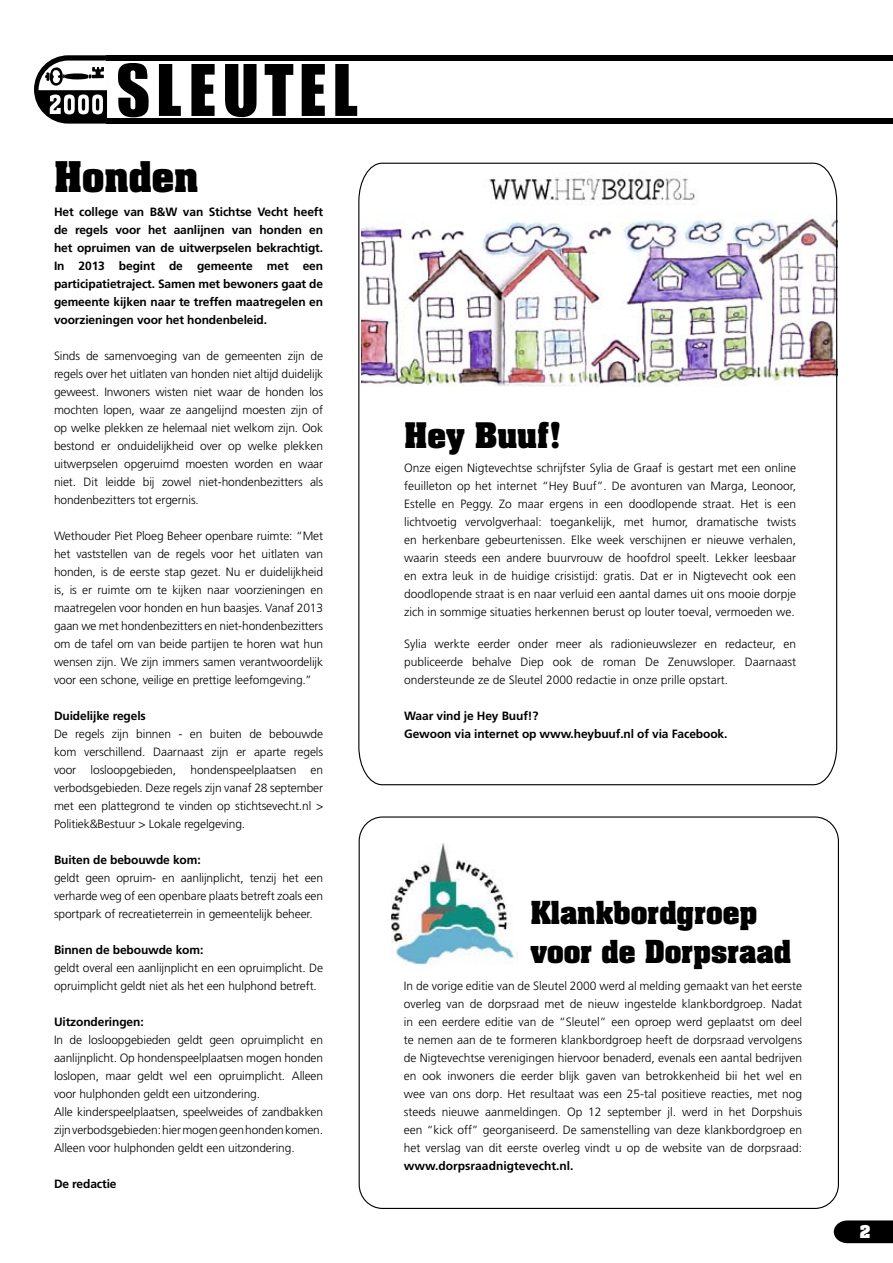
<style>
.page{position:relative;width:893px;height:1263px;background:#fff}
.page>*{position:absolute;margin:0;border:0;box-sizing:border-box;transform-origin:0 0}
.t1{font:700 36px "Aachen";color:#000}
.t2{font:700 30px "Aachen";color:#000}
.t3{font:700 27px/39px "Aachen";color:#000}
.t4{font:700 15px "Aachen";color:#fff}
.t5{font:300 12px/18px "Frutiger";letter-spacing:-.01em;color:#000;text-align:justify}
.t6{font:700 12px/18px "Frutiger CE";letter-spacing:-.01em;color:#000}
</style>
<div class="page">
<svg style="left:34px;top:55px;width:73px;height:69px"></svg>
<svg style="left:118px;top:63px;width:31px;height:55px"></svg>
<svg style="left:159px;top:64px;width:22px;height:52px"></svg>
<svg style="left:191px;top:64px;width:24px;height:52px"></svg>
<svg style="left:225px;top:64px;width:32px;height:54px"></svg>
<svg style="left:265px;top:64px;width:28px;height:52px"></svg>
<svg style="left:302px;top:64px;width:23px;height:52px"></svg>
<svg style="left:335px;top:64px;width:22px;height:52px"></svg>
<div style="left:107px;top:118px;width:786px;height:6px;background:#000"></div>
<div style="left:107px;top:55px;width:786px;height:6px;background:#000"></div>
<svg style="left:834px;top:1220px;width:59px;height:23px"></svg>
<svg style="left:358px;top:162px;width:480px;height:624px"></svg>
<img style="left:391px;top:844px;width:126px;height:121px">
<h1 class="t1" style="left:54px;top:151px;width:146px">Honden</h1>
<p class="t6" style="left:54px;top:203px;width:271px;text-align:justify">Het college van B&amp;W van Stichtse Vecht heeft de regels voor het aanlijnen van honden en het opruimen van de uitwerpselen bekrachtigt.<br>In 2013 begint de gemeente met een participatietraject. Samen met bewoners gaat de gemeente kijken naar te treffen maatregelen en voorzieningen voor het hondenbeleid.</p>
<p class="t5" style="left:54px;top:347px;width:271px">Sinds de samenvoeging van de gemeenten zijn de regels over het uitlaten van honden niet altijd duidelijk geweest. Inwoners wisten niet waar de honden los mochten lopen, waar ze aangelijnd moesten zijn of op welke plekken ze helemaal niet welkom zijn. Ook bestond er onduidelijkheid over op welke plekken uitwerpselen opgeruimd moesten worden en waar niet. Dit leidde bij zowel niet-hondenbezitters als hondenbezitters tot ergernis.</p>
<p class="t5" style="left:54px;top:527px;width:271px">Wethouder Piet Ploeg Beheer openbare ruimte: “Met het vaststellen van de regels voor het uitlaten van honden, is de eerste stap gezet. Nu er duidelijkheid is, is er ruimte om te kijken naar voorzieningen en maatregelen voor honden en hun baasjes. Vanaf 2013 gaan we met hondenbezitters en niet-hondenbezitters om de tafel om van beide partijen te horen wat hun wensen zijn. We zijn immers samen verantwoordelijk voor een schone, veilige en prettige leefomgeving.’’</p>
<p class="t6" style="left:54px;top:707px;width:93px">Duidelijke regels</p>
<p class="t5" style="left:54px;top:725px;width:271px">De regels zijn binnen - en buiten de bebouwde kom verschillend. Daarnaast zijn er aparte regels voor losloopgebieden, hondenspeelplaatsen en verbodsgebieden. Deze regels zijn vanaf 28 september met een plattegrond te vinden op stichtsevecht.nl &gt; Politiek&amp;Bestuur &gt; Lokale regelgeving.</p>
<p class="t6" style="left:54px;top:851px;width:148px">Buiten de bebouwde kom:</p>
<p class="t5" style="left:54px;top:869px;width:271px">geldt geen opruim- en aanlijnplicht, tenzij het een verharde weg of een openbare plaats betreft zoals een sportpark of recreatieterrein in gemeentelijk beheer.</p>
<p class="t6" style="left:54px;top:941px;width:151px">Binnen de bebouwde kom:</p>
<p class="t5" style="left:54px;top:959px;width:271px">geldt overal een aanlijnplicht en een opruimplicht. De opruimplicht geldt niet als het een hulphond betreft.</p>
<p class="t6" style="left:54px;top:1013px;width:91px">Uitzonderingen:</p>
<p class="t5" style="left:54px;top:1031px;width:271px;text-align:left">In de losloopgebieden geldt geen opruimplicht en aanlijnplicht. Op hondenspeelplaatsen mogen honden loslopen, maar geldt wel een opruimplicht. Alleen voor hulphonden geldt een uitzondering.<br>Alle kinderspeelplaatsen, speelweides of zandbakken zijn verbodsgebieden: hier mogen geen honden komen.<br>Alleen voor hulphonden geldt een uitzondering.</p>
<p class="t6" style="left:54px;top:1175px;width:64px">De redactie</p>
<h2 class="t2" style="left:404px;top:414px;width:159px">Hey Buuf!</h2>
<p class="t5" style="left:404px;top:459px;width:394px">Onze eigen Nigtevechtse schrijfster Sylia de Graaf is gestart met een online feuilleton op het internet “Hey Buuf”. De avonturen van Marga, Leonoor, Estelle en Peggy. Zo maar ergens in een doodlopende straat. Het is een lichtvoetig vervolgverhaal: toegankelijk, met humor, dramatische twists en herkenbare gebeurtenissen. Elke week verschijnen er nieuwe verhalen, waarin steeds een andere buurvrouw de hoofdrol speelt. Lekker leesbaar en extra leuk in de huidige crisistijd: gratis. Dat er in Nigtevecht ook een doodlopende straat is en naar verluid een aantal dames uit ons mooie dorpje zich in sommige situaties herkennen berust op louter toeval, vermoeden we.</p>
<p class="t5" style="left:404px;top:635px;width:394px">Sylia werkte eerder onder meer als radionieuwslezer en redacteur, en publiceerde behalve Diep ook de roman De Zenuwsloper. Daarnaast ondersteunde ze de Sleutel 2000 redactie in onze prille opstart.</p>
<p class="t6" style="left:404px;top:707px;width:325px">Waar vind je Hey Buuf!?<br>Gewoon via internet op www.heybuuf.nl of via Facebook.</p>
<h3 class="t3" style="left:530px;top:892px;width:262px">Klankbordgroep voor de Dorpsraad</h3>
<p class="t5" style="left:404px;top:977px;width:400px">In de vorige editie van de Sleutel 2000 werd al melding gemaakt van het eerste overleg van de dorpsraad met de nieuw ingestelde klankbordgroep. Nadat in een eerdere editie van de “Sleutel” een oproep werd geplaatst om deel te nemen aan de te formeren klankbordgroep heeft de dorpsraad vervolgens de Nigtevechtse verenigingen hiervoor benaderd, evenals een aantal bedrijven en ook inwoners die eerder blijk gaven van betrokkenheid bii het wel en wee van ons dorp. Het resultaat was een 25-tal positieve reacties, met nog steeds nieuwe aanmeldingen. Op 12 september jl. werd in het Dorpshuis een “kick off” georganiseerd. De samenstelling van deze klankbordgroep en het verslag van dit eerste overleg vindt u op de website van de dorpsraad:</p>
<p class="t6" style="left:404px;top:1157px;width:171px">www.dorpsraadnigtevecht.nl.</p>
<p class="t4" style="left:860px;top:1221px;width:12px">2</p>
</div>
